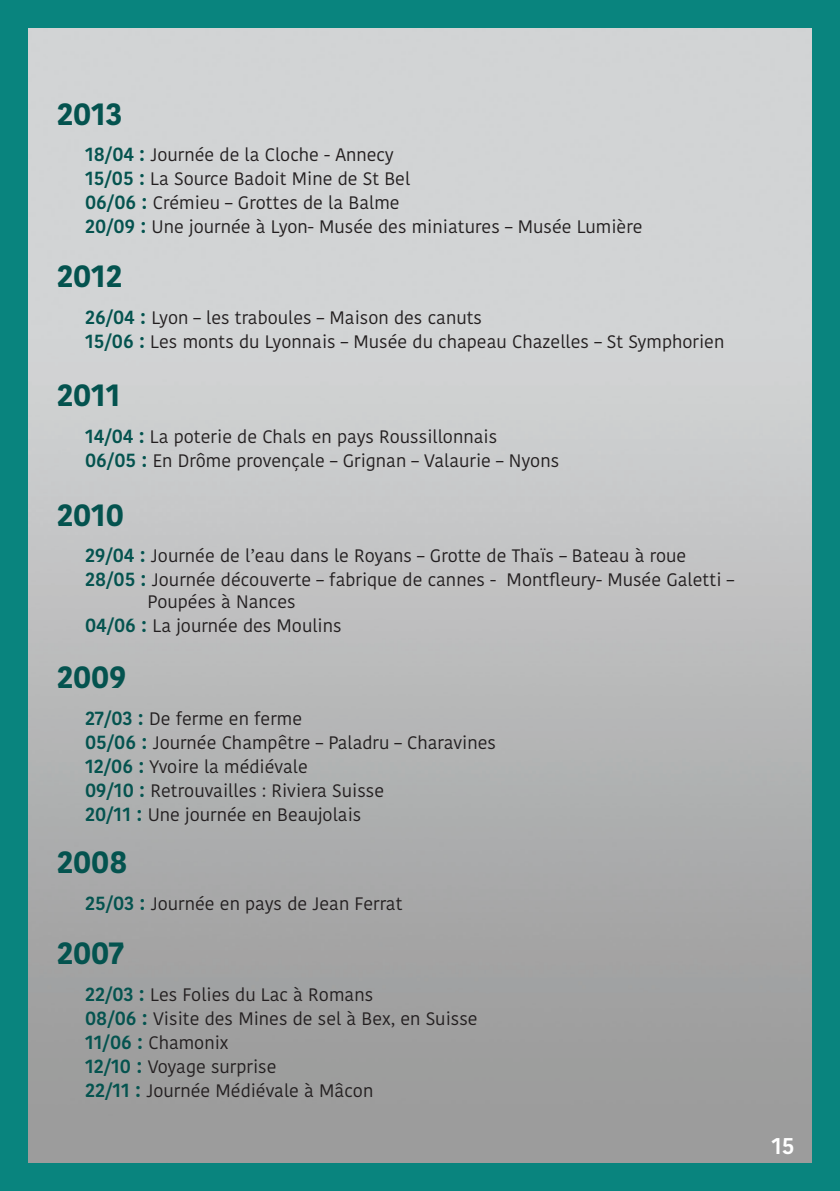
<style>
.page{position:relative;width:840px;height:1191px;background:#fff}
.page>*{position:absolute;margin:0;border:0;box-sizing:border-box;transform-origin:0 0}
.t1{font:700 32px "Kohinoor Bangla";color:#04534f}
.t2{font:600 24px "Kohinoor Bangla";color:#fff}
.t3{font:18px/24px "Kohinoor Bangla";color:#231f20}
.s1{font-weight:600;font-size:20px;color:#04534f}
</style>
<div class="page">
<div style="left:0;top:0;width:839px;height:1191px;background:#09847e"></div>
<img style="left:28px;top:28px;width:783px;height:1134px">
<h1 class="t1" style="left:57px;top:85px;width:67px">2013</h1>
<p class="t3" style="left:85px;top:143px;width:558px"><span class="s1">18/04 :</span> Journée de la Cloche - Annecy<br><span class="s1">15/05 :</span> La Source Badoit Mine de St Bel<br><span class="s1">06/06 :</span> Crémieu – Grottes de la Balme<br><span class="s1">20/09 :</span> Une journée à Lyon- Musée des miniatures – Musée Lumière</p>
<h1 class="t1" style="left:57px;top:248px;width:67px">2012</h1>
<p class="t3" style="left:85px;top:305px;width:640px"><span class="s1">26/04 :</span> Lyon – les traboules – Maison des canuts<br><span class="s1">15/06 :</span> Les monts du Lyonnais – Musée du chapeau Chazelles – St Symphorien</p>
<h1 class="t1" style="left:57px;top:367px;width:65px">2011</h1>
<p class="t3" style="left:85px;top:424px;width:475px"><span class="s1">14/04 :</span> La poterie de Chals en pays Roussillonnais<br><span class="s1">06/05 :</span> En Drôme provençale – Grignan – Valaurie – Nyons</p>
<h1 class="t1" style="left:57px;top:486px;width:69px">2010</h1>
<p class="t3" style="left:85px;top:543px;width:650px"><span class="s1">29/04 :</span> Journée de l’eau dans le Royans – Grotte de Thaïs – Bateau à roue<br><span class="s1">28/05 :</span> Journée découverte – fabrique de cannes - Montfleury- Musée Galetti –</p>
<p class="t3" style="left:85px;top:589px;width:258px;text-indent:62px">Poupées à Nances<br><span class="s1">04/06 :</span> La journée des Moulins</p>
<h1 class="t1" style="left:57px;top:648px;width:71px">2009</h1>
<p class="t3" style="left:85px;top:706px;width:412px"><span class="s1">27/03 :</span> De ferme en ferme<br><span class="s1">05/06 :</span> Journée Champêtre – Paladru – Charavines <span class="s1">12/06 :</span> Yvoire la médiévale<br><span class="s1">09/10 :</span> Retrouvailles : Riviera Suisse<br><span class="s1">20/11 :</span> Une journée en Beaujolais</p>
<h1 class="t1" style="left:57px;top:834px;width:72px">2008</h1>
<p class="t3" style="left:85px;top:891px;width:319px"><span class="s1">25/03 :</span> Journée en pays de Jean Ferrat</p>
<h1 class="t1" style="left:57px;top:924px;width:69px">2007</h1>
<p class="t3" style="left:85px;top:982px;width:394px"><span class="s1">22/03 :</span> Les Folies du Lac à Romans<br><span class="s1">08/06 :</span> Visite des Mines de sel à Bex, en Suisse<br><span class="s1">11/06 :</span> Chamonix<br><span class="s1">12/10 :</span> Voyage surprise<br><span class="s1">22/11 :</span> Journée Médiévale à Mâcon</p>
<h2 class="t2" style="left:770px;top:1125px;width:25px">15</h2>
</div>
